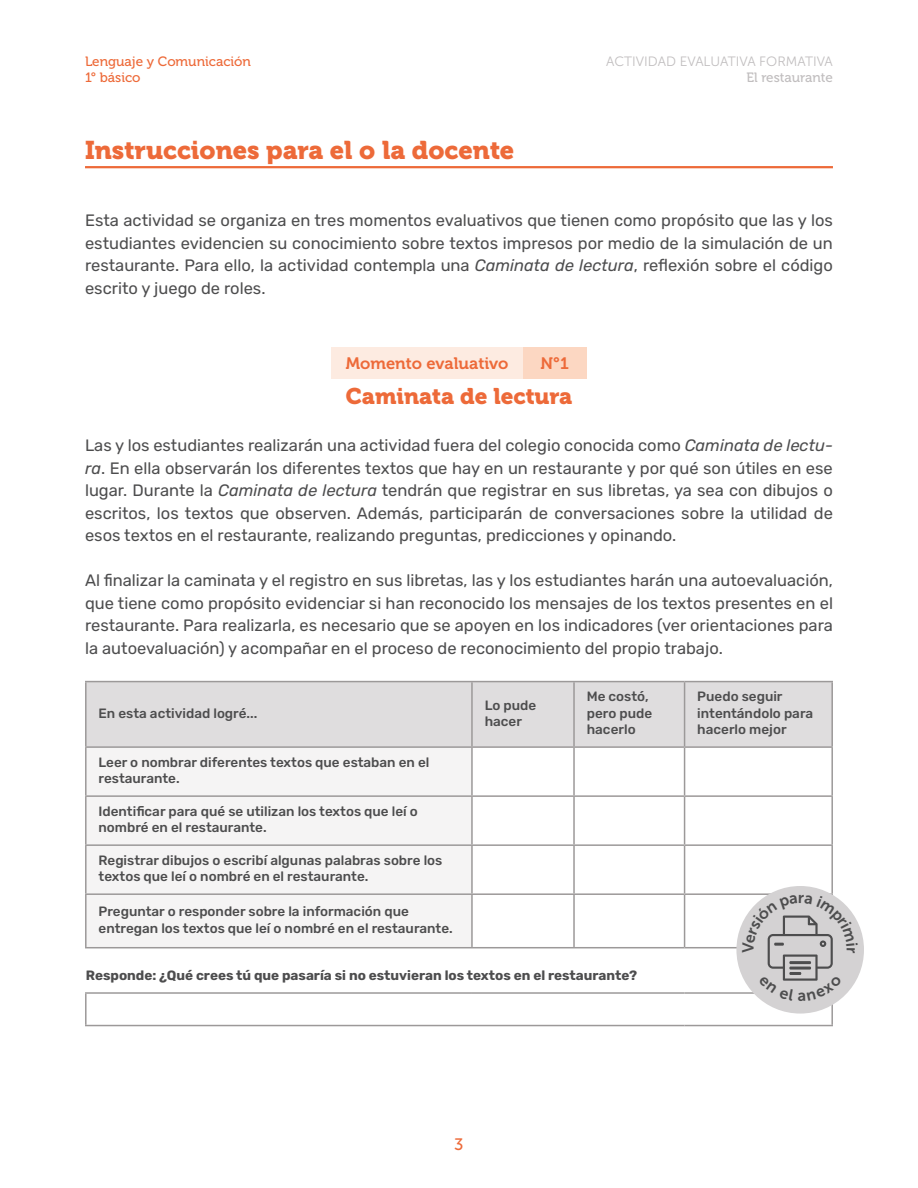
<style>
.page{position:relative;width:918px;height:1188px;background:#fff}
.page>*{position:absolute;margin:0;border:0;box-sizing:border-box;transform-origin:0 0}
.t1{font:25.5px "Museo 900";color:#ed6a39}
.t2{font:22.5px "Museo 900";color:#ed6a39}
.t3{font:16.5px/22.5px "Rubik";color:#4d4d4e;text-align:justify}
.t4{font:16.5px "Museo 700";color:#ed6a39}
.t5{font:16.5px "Museo Sans 500";color:#ed6a39}
.t6{font:500 13.5px/16.5px "Rubik";color:#4d4d4e}
.t7{font:700 13.5px "Rubik";color:#4d4d4e}
.t8{font:13.5px/16.2px "Museo 500";color:#ed6a39}
.t9{font:13.5px "Museo Sans 300";color:#c1bebf}
.t10{font:13.5px "Museo 500";color:#c1bebf}
.s1{font-style:italic}
</style>
<div class="page">
<hr style="left:85px;top:166px;width:748px;height:2px;background:#ed6a39">
<div style="left:331px;top:347px;width:192px;height:32px;background:#fdebe1"></div>
<div style="left:523px;top:347px;width:64px;height:32px;background:#fcd7c2"></div>
<div style="left:87px;top:682px;width:744px;height:64px;background:#dfddde"></div>
<svg style="left:87px;top:748px;width:744px;height:277px"></svg>
<div style="left:86px;top:948px;width:746px;height:45px;background:#fff"></div>
<hr style="left:684px;top:748px;width:1px;height:47px;background:#9c9999">
<hr style="left:574px;top:795px;width:111px;height:2px;background:#9c9999">
<hr style="left:573px;top:797px;width:2px;height:47px;background:#9c9999">
<hr style="left:685px;top:795px;width:148px;height:2px;background:#9c9999">
<hr style="left:684px;top:797px;width:1px;height:47px;background:#9c9999">
<hr style="left:472px;top:844px;width:102px;height:2px;background:#9c9999">
<hr style="left:574px;top:844px;width:111px;height:2px;background:#9c9999">
<hr style="left:573px;top:846px;width:2px;height:47px;background:#9c9999">
<hr style="left:685px;top:844px;width:148px;height:2px;background:#9c9999">
<hr style="left:684px;top:846px;width:1px;height:47px;background:#9c9999">
<hr style="left:472px;top:893px;width:102px;height:2px;background:#9c9999">
<hr style="left:574px;top:893px;width:111px;height:2px;background:#9c9999">
<hr style="left:573px;top:895px;width:2px;height:52px;background:#9c9999">
<hr style="left:685px;top:893px;width:148px;height:2px;background:#9c9999">
<hr style="left:684px;top:895px;width:1px;height:52px;background:#9c9999">
<hr style="left:573px;top:682px;width:2px;height:64px;background:#9c9999">
<hr style="left:85px;top:844px;width:387px;height:2px;background:#9c9999">
<hr style="left:85px;top:893px;width:387px;height:2px;background:#9c9999">
<hr style="left:684px;top:682px;width:1px;height:64px;background:#9c9999">
<hr style="left:85px;top:797px;width:2px;height:47px;background:#9c9999">
<hr style="left:85px;top:846px;width:2px;height:47px;background:#9c9999">
<hr style="left:85px;top:895px;width:2px;height:52px;background:#9c9999">
<hr style="left:831px;top:682px;width:2px;height:64px;background:#9c9999">
<hr style="left:85px;top:994px;width:2px;height:31px;background:#9c9999">
<hr style="left:831px;top:994px;width:2px;height:31px;background:#9c9999">
<hr style="left:85px;top:1025px;width:387px;height:1px;background:#9c9999">
<hr style="left:472px;top:1025px;width:102px;height:1px;background:#9c9999">
<hr style="left:574px;top:1025px;width:111px;height:1px;background:#9c9999">
<hr style="left:685px;top:1025px;width:148px;height:1px;background:#9c9999">
<hr style="left:85px;top:682px;width:2px;height:64px;background:#9c9999">
<hr style="left:471px;top:682px;width:2px;height:64px;background:#9c9999">
<hr style="left:85px;top:947px;width:387px;height:1px;background:#9c9999">
<hr style="left:85px;top:992px;width:387px;height:2px;background:#9c9999">
<hr style="left:472px;top:992px;width:102px;height:2px;background:#9c9999">
<hr style="left:574px;top:992px;width:111px;height:2px;background:#9c9999">
<hr style="left:685px;top:992px;width:148px;height:2px;background:#9c9999">
<hr style="left:85px;top:681px;width:387px;height:1px;background:#9c9999">
<hr style="left:472px;top:681px;width:102px;height:1px;background:#9c9999">
<hr style="left:574px;top:681px;width:111px;height:1px;background:#9c9999">
<hr style="left:685px;top:681px;width:148px;height:1px;background:#9c9999">
<hr style="left:85px;top:746px;width:387px;height:2px;background:#9c9999">
<hr style="left:85px;top:748px;width:2px;height:47px;background:#9c9999">
<hr style="left:85px;top:795px;width:387px;height:2px;background:#9c9999">
<hr style="left:573px;top:748px;width:2px;height:47px;background:#9c9999">
<hr style="left:472px;top:795px;width:102px;height:2px;background:#9c9999">
<hr style="left:472px;top:746px;width:102px;height:2px;background:#9c9999">
<hr style="left:471px;top:748px;width:2px;height:47px;background:#9c9999">
<hr style="left:574px;top:746px;width:111px;height:2px;background:#9c9999">
<hr style="left:685px;top:746px;width:148px;height:2px;background:#9c9999">
<hr style="left:831px;top:748px;width:2px;height:47px;background:#9c9999">
<hr style="left:471px;top:797px;width:2px;height:47px;background:#9c9999">
<hr style="left:831px;top:797px;width:2px;height:47px;background:#9c9999">
<hr style="left:471px;top:846px;width:2px;height:47px;background:#9c9999">
<hr style="left:831px;top:846px;width:2px;height:47px;background:#9c9999">
<hr style="left:471px;top:895px;width:2px;height:52px;background:#9c9999">
<hr style="left:472px;top:947px;width:102px;height:1px;background:#9c9999">
<hr style="left:574px;top:947px;width:111px;height:1px;background:#9c9999">
<hr style="left:685px;top:947px;width:148px;height:1px;background:#9c9999">
<div style="left:736px;top:886px;width:128px;height:128px;background:#d4d2d3;border-radius:50%"></div>
<svg style="left:742px;top:895px;width:116px;height:106px"></svg>
<p class="t8" style="left:85px;top:53px;width:168px">Lenguaje y Comunicación<br>1° básico</p>
<p class="t9" style="left:606px;top:54px;width:228px">ACTIVIDAD EVALUATIVA FORMATIVA</p>
<p class="t10" style="left:746px;top:70px;width:88px">El restaurante</p>
<h1 class="t1" style="left:85px;top:135px;width:431px">Instrucciones para el o la docente</h1>
<p class="t3" style="left:85px;top:210px;width:749px">Esta actividad se organiza en tres momentos evaluativos que tienen como propósito que las y los estudiantes evidencien su conocimiento sobre textos impresos por medio de la simulación de un restaurante. Para ello, la actividad contempla una <span class="s1">Caminata de lectura</span>, reflexión sobre el código escrito y juego de roles.</p>
<p class="t4" style="left:346px;top:354px;width:164px">Momento evaluativo</p>
<p class="t4" style="left:541px;top:354px;width:30px">N°1</p>
<h2 class="t2" style="left:346px;top:384px;width:228px">Caminata de lectura</h2>
<p class="t3" style="left:85px;top:435px;width:749px">Las y los estudiantes realizarán una actividad fuera del colegio conocida como <span class="s1">Caminata de lectu&shy;ra</span>. En ella observarán los diferentes textos que hay en un restaurante y por qué son útiles en ese lugar. Durante la <span class="s1">Caminata de lectura</span> tendrán que registrar en sus libretas, ya sea con dibujos o escritos, los textos que observen. Además, participarán de conversaciones sobre la utilidad de esos textos en el restaurante, realizando preguntas, predicciones y opinando.</p>
<p class="t3" style="left:85px;top:570px;width:749px">Al finalizar la caminata y el registro en sus libretas, las y los estudiantes harán una autoevaluación, que tiene como propósito evidenciar si han reconocido los mensajes de los textos presentes en el restaurante. Para realizarla, es necesario que se apoyen en los indicadores (ver orientaciones para la autoevaluación) y acompañar en el proceso de reconocimiento del propio trabajo.</p>
<p class="t6" style="left:99px;top:705px;width:160px">En esta actividad logré...</p>
<p class="t6" style="left:485px;top:697px;width:53px">Lo pude hacer</p>
<p class="t6" style="left:587px;top:689px;width:67px">Me costó, pero pude hacerlo</p>
<p class="t6" style="left:697px;top:689px;width:117px">Puedo seguir intentándolo para hacerlo mejor</p>
<p class="t6" style="left:99px;top:754px;width:332px">Leer o nombrar diferentes textos que estaban en el restaurante.</p>
<p class="t6" style="left:99px;top:803px;width:321px">Identificar para qué se utilizan los textos que leí o nombré en el restaurante.</p>
<p class="t6" style="left:99px;top:852px;width:345px">Registrar dibujos o escribí algunas palabras sobre los textos que leí o nombré en el restaurante.</p>
<p class="t6" style="left:99px;top:904px;width:356px">Preguntar o responder sobre la información que entregan los textos que leí o nombré en el restaurante.</p>
<p class="t7" style="left:86px;top:968px;width:553px">Responde: ¿Qué crees tú que pasaría si no estuvieran los textos en el restaurante?</p>
<p class="t5" style="left:454px;top:1135px;width:11px">3</p>
</div>
